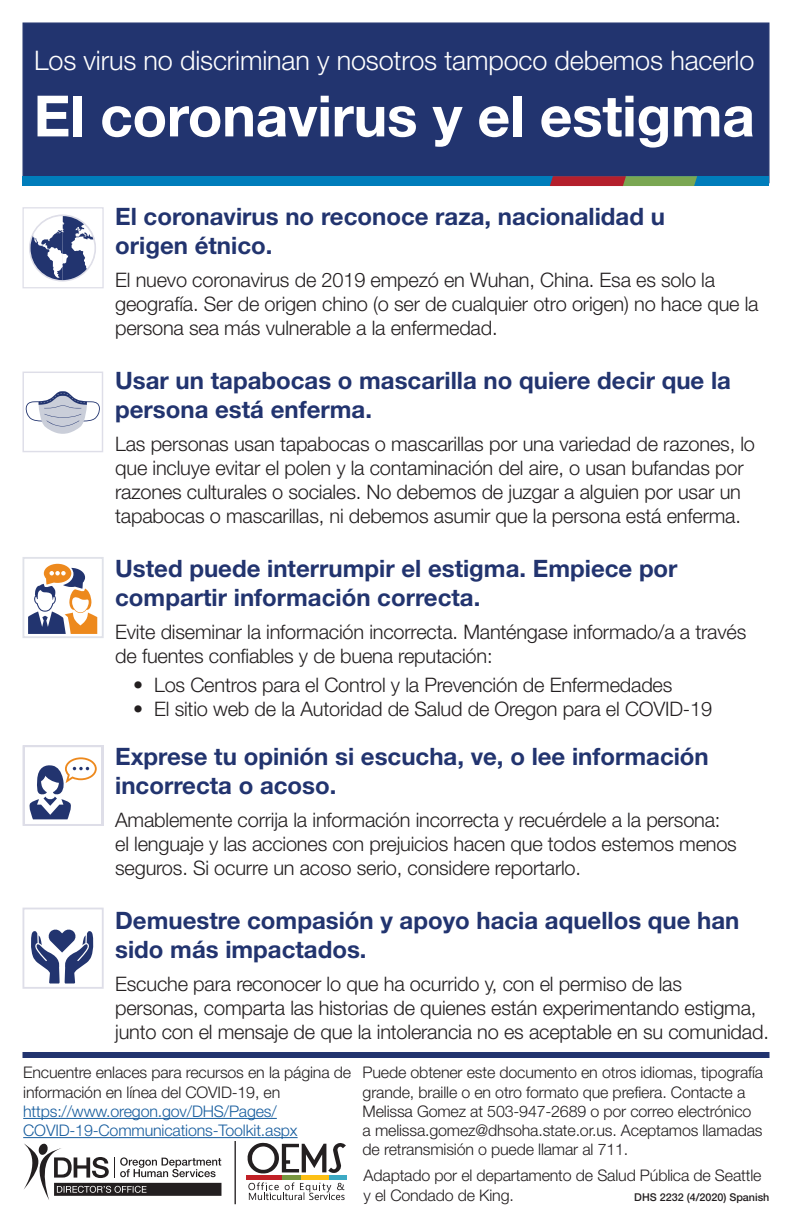
<style>
.page{position:relative;width:792px;height:1224px;background:#fff}
.page>*{position:absolute;margin:0;border:0;box-sizing:border-box;transform-origin:0 0}
.t1{font:700 57px "Helvetica Neue LT Std";letter-spacing:-.005em;color:#fff}
.t2{font:300 27px "Helvetica Neue LT Std";letter-spacing:-.005em;color:#fff}
.t3{font:700 24px/28.8px "Helvetica Neue LT Std";color:#22346f}
.t4{font:300 20px/24px "Helvetica Neue LT Std";letter-spacing:-.01em;color:#231f20}
.t5{font:300 16px/19.2px "Helvetica Neue LT Std";letter-spacing:-.01em;color:#231f20}
.t6{font:300 16px/19.2px "Helvetica Neue LT Std";letter-spacing:-.01em;color:#175d9e}
.t7{font:500 10.8px "Helvetica Neue LT Std";color:#231f20}
</style>
<div class="page">
<div style="left:23px;top:22px;width:747px;height:161px;background:#22346f;border:1px solid #22346f"></div>
<hr style="left:23px;top:1118px;width:254px;height:1px;background:#175d9e">
<hr style="left:23px;top:1137px;width:275px;height:1px;background:#175d9e">
<div style="left:22px;top:1052px;width:748px;height:6px;background:#22346f"></div>
<div style="left:22px;top:176px;width:748px;height:10px;background:#007dbb"></div>
<svg style="left:550px;top:176px;width:147px;height:10px"></svg>
<hr style="left:247px;top:1175px;width:35px;height:4px;background:#c12026">
<hr style="left:282px;top:1175px;width:19px;height:4px;background:#78963f">
<hr style="left:301px;top:1175px;width:28px;height:4px;background:#fdc014">
<hr style="left:329px;top:1175px;width:18px;height:4px;background:#3daac4">
<svg style="left:247px;top:1142px;width:99px;height:32px"></svg>
<svg style="left:248px;top:1182px;width:97px;height:19px"></svg>
<svg style="left:24px;top:1143px;width:197px;height:57px"></svg>
<hr style="left:235px;top:1141px;width:1px;height:63px;background:#231f20">
<svg style="left:22px;top:372px;width:81px;height:80px"></svg>
<div style="left:22px;top:557px;width:82px;height:81px;border:2px solid #e0e2e9"></div>
<div style="left:23px;top:207px;width:81px;height:81px;border:1px solid #dedee8"></div>
<svg style="left:30px;top:216px;width:65px;height:64px"></svg>
<div style="left:22px;top:908px;width:82px;height:81px;border:2px solid #dedee8"></div>
<svg style="left:31px;top:929px;width:63px;height:55px"></svg>
<svg style="left:22px;top:559px;width:82px;height:267px"></svg>
<h2 class="t2" style="left:34px;top:44px;width:722px">Los virus no discriminan y nosotros tampoco debemos hacerlo</h2>
<h1 class="t1" style="left:34px;top:81px;width:723px">El coronavirus y el estigma</h1>
<p class="t3" style="left:115px;top:202px;width:551px">El coronavirus no reconoce raza, nacionalidad u origen étnico.</p>
<p class="t4" style="left:115px;top:267px;width:645px">El nuevo coronavirus de 2019 empezó en Wuhan, China. Esa es solo la geografía. Ser de origen chino (o ser de cualquier otro origen) no hace que la persona sea más vulnerable a la enfermedad.</p>
<p class="t3" style="left:115px;top:366px;width:617px">Usar un tapabocas o mascarilla no quiere decir que la persona está enferma.</p>
<p class="t4" style="left:115px;top:431px;width:641px">Las personas usan tapabocas o mascarillas por una variedad de razones, lo que incluye evitar el polen y la contaminación del aire, o usan bufandas por razones culturales o sociales. No debemos de juzgar a alguien por usar un tapabocas o mascarillas, ni debemos asumir que la persona está enferma.</p>
<p class="t3" style="left:115px;top:554px;width:564px">Usted puede interrumpir el estigma. Empiece por compartir información correcta.</p>
<p class="t4" style="left:115px;top:620px;width:633px">Evite diseminar la información incorrecta. Manténgase informado/a a través de fuentes confiables y de buena reputación:</p>
<p class="t4" style="left:133px;top:672px;width:541px">• Los Centros para el Control y la Prevención de Enfermedades</p>
<p class="t4" style="left:133px;top:696px;width:580px">• El sitio web de la Autoridad de Salud de Oregon para el COVID-19</p>
<p class="t3" style="left:115px;top:742px;width:595px">Exprese tu opinión si escucha, ve, o lee información incorrecta o acoso.</p>
<p class="t4" style="left:115px;top:808px;width:623px">Amablemente corrija la información incorrecta y recuérdele a la persona: el lenguaje y las acciones con prejuicios hacen que todos estemos menos seguros. Si ocurre un acoso serio, considere reportarlo.</p>
<p class="t3" style="left:115px;top:906px;width:626px">Demuestre compasión y apoyo hacia aquellos que han sido más impactados.</p>
<p class="t4" style="left:115px;top:972px;width:655px">Escuche para reconocer lo que ha ocurrido y, con el permiso de las personas, comparta las historias de quienes están experimentando estigma, junto con el mensaje de que la intolerancia no es aceptable en su comunidad.</p>
<p class="t5" style="left:23px;top:1063px;width:329px">Encuentre enlaces para recursos en la página de información en línea del COVID-19, en</p>
<p class="t6" style="left:23px;top:1101px;width:276px">https://www.oregon.gov/DHS/Pages/<br>COVID-19-Communications-Toolkit.aspx</p>
<p class="t5" style="left:363px;top:1063px;width:402px">Puede obtener este documento en otros idiomas, tipografía grande, braille o en otro formato que prefiera. Contacte a Melissa Gomez at 503-947-2689 o por correo electrónico a melissa.gomez@dhsoha.state.or.us. Aceptamos llamadas de retransmisión o puede llamar al 711.</p>
<p class="t5" style="left:364px;top:1166px;width:399px">Adaptado por el departamento de Salud Pública de Seattle y el Condado de King.</p>
<p class="t7" style="left:634px;top:1190px;width:137px">DHS 2232 (4/2020) Spanish</p>
</div>
